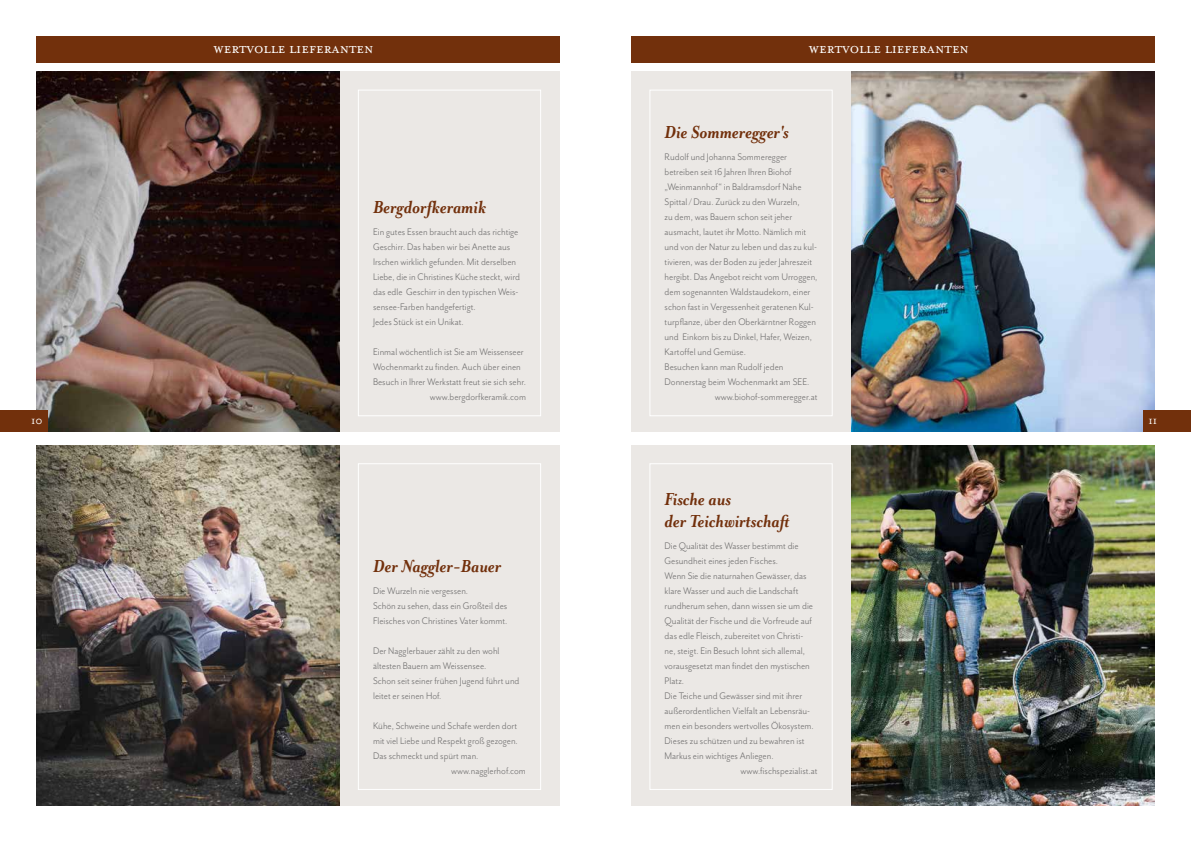
<style>
.page{position:relative;width:1191px;height:842px;background:#fff}
.page>*{position:absolute;margin:0;border:0;box-sizing:border-box;transform-origin:0 0}
.t1{font:italic 700 20px/22px "Mrs Eaves OT";color:#72300c;scale:.95 1}
.t2{font:16px "Mrs Eaves All Small Caps OT";color:#fff}
.t3{font:12px "Mrs Eaves OT";color:#fff}
.t4{font:11px/15px "Mr Eaves San OT";color:#706f6f;scale:.95 1}
</style>
<div class="page">
<div style="left:36px;top:72px;width:523px;height:360px;background:#ebe8e5"></div>
<div style="left:631px;top:72px;width:524px;height:360px;background:#ebe8e5"></div>
<div style="left:631px;top:445px;width:524px;height:360px;background:#ebe8e5"></div>
<div style="left:36px;top:445px;width:523px;height:360px;background:#ebe8e5"></div>
<img style="left:36px;top:72px;width:303px;height:360px">
<img style="left:851px;top:72px;width:304px;height:360px">
<img style="left:851px;top:445px;width:304px;height:360px">
<img style="left:36px;top:445px;width:303px;height:360px">
<div style="left:631px;top:36px;width:524px;height:26px;background:#72300c"></div>
<div style="left:36px;top:36px;width:523px;height:26px;background:#72300c"></div>
<div style="left:358px;top:90px;width:183px;height:326px;border:1px solid #fff"></div>
<div style="left:649px;top:90px;width:183px;height:326px;border:1px solid #fff"></div>
<div style="left:649px;top:463px;width:183px;height:327px;border:1px solid #fff"></div>
<div style="left:358px;top:463px;width:183px;height:327px;border:1px solid #fff"></div>
<div style="left:1142px;top:410px;width:49px;height:22px;background:#72300c"></div>
<div style="left:0;top:410px;width:48px;height:22px;background:#72300c"></div>
<h2 class="t2" style="left:213px;top:40px;width:162px">wertvolle lieferanten</h2>
<h2 class="t2" style="left:809px;top:40px;width:162px">wertvolle lieferanten</h2>
<h1 class="t1" style="left:373px;top:197px;width:120px">Bergdorfkeramik</h1>
<p class="t4" style="left:373px;top:225px;width:156px">Ein gutes Essen braucht auch das richtige Geschirr. Das haben wir bei Anette aus Irschen wirklich gefunden. Mit derselben Liebe, die in Christines Küche steckt, wird das edle Geschirr in den typischen Weis&shy;sensee-Farben handgefertigt.<br>Jedes Stück ist ein Unikat.</p>
<p class="t4" style="left:373px;top:345px;width:160px">Einmal wöchentlich ist Sie am Weissenseer</p>
<p class="t4" style="left:373px;top:360px;width:157px">Wochenmarkt zu finden. Auch über einen</p>
<p class="t4" style="left:373px;top:375px;width:162px">Besuch in Ihrer Werkstatt freut sie sich sehr.</p>
<p class="t4" style="left:430px;top:390px;width:103px">www.bergdorfkeramik.com</p>
<h1 class="t1" style="left:664px;top:122px;width:132px">Die Sommeregger's</h1>
<p class="t4" style="left:664px;top:150px;width:130px">Rudolf und Johanna Sommeregger</p>
<p class="t4" style="left:664px;top:165px;width:135px">betreiben seit 16 Jahren Ihren Biohof</p>
<p class="t4" style="left:664px;top:180px;width:146px">„Weinmannhof“ in Baldramsdorf Nähe</p>
<p class="t4" style="left:664px;top:195px;width:144px">Spittal/Drau. Zurück zu den Wurzeln,</p>
<p class="t4" style="left:664px;top:210px;width:136px">zu dem, was Bauern schon seit jeher</p>
<p class="t4" style="left:664px;top:225px;width:151px">ausmacht, lautet ihr Motto. Nämlich mit</p>
<p class="t4" style="left:664px;top:240px;width:162px">und von der Natur zu leben und das zu kul-</p>
<p class="t4" style="left:664px;top:255px;width:157px">tivieren, was der Boden zu jeder Jahreszeit</p>
<p class="t4" style="left:664px;top:270px;width:162px">hergibt. Das Angebot reicht vom Urroggen,</p>
<p class="t4" style="left:664px;top:285px;width:155px">dem sogenannten Waldstaudekorn, einer</p>
<p class="t4" style="left:664px;top:300px;width:159px">schon fast in Vergessenheit geratenen Kul-</p>
<p class="t4" style="left:664px;top:315px;width:161px">turpflanze, über den Oberkärntner Roggen</p>
<p class="t4" style="left:664px;top:330px;width:156px">und Einkorn bis zu Dinkel, Hafer, Weizen,</p>
<p class="t4" style="left:664px;top:345px;width:87px">Kartoffel und Gemüse.</p>
<p class="t4" style="left:664px;top:360px;width:127px">Besuchen kann man Rudolf jeden</p>
<p class="t4" style="left:664px;top:375px;width:154px">Donnerstag beim Wochenmarkt am SEE.</p>
<p class="t4" style="left:714px;top:390px;width:110px">www.biohof-sommeregger.at</p>
<p class="t3" style="left:31px;top:413px;width:13px">10</p>
<p class="t3" style="left:1148px;top:413px;width:10px">11</p>
<h1 class="t1" style="left:373px;top:555px;width:136px">Der Naggler-Bauer</h1>
<p class="t4" style="left:373px;top:583px;width:143px">Die Wurzeln nie vergessen.<br>Schön zu sehen, dass ein Großteil des<br>Fleisches von Christines Vater kommt.</p>
<p class="t4" style="left:373px;top:643px;width:156px">Der Nagglerbauer zählt zu den wohl ältesten Bauern am Weissensee.<br>Schon seit seiner frühen Jugend führt und leitet er seinen Hof.</p>
<p class="t4" style="left:373px;top:718px;width:153px">Kühe, Schweine und Schafe werden dort</p>
<p class="t4" style="left:373px;top:733px;width:154px">mit viel Liebe und Respekt groß gezogen.</p>
<p class="t4" style="left:373px;top:748px;width:112px">Das schmeckt und spürt man.</p>
<p class="t4" style="left:451px;top:763px;width:80px">www.nagglerhof.com</p>
<h1 class="t1" style="left:664px;top:488px;width:136px">Fische aus<br>der Teichwirtschaft</h1>
<p class="t4" style="left:664px;top:538px;width:143px">Die Qualität des Wasser bestimmt die</p>
<p class="t4" style="left:664px;top:553px;width:121px">Gesundheit eines jeden Fisches.</p>
<p class="t4" style="left:664px;top:568px;width:151px">Wenn Sie die naturnahen Gewässer, das</p>
<p class="t4" style="left:664px;top:583px;width:142px">klare Wasser und auch die Landschaft</p>
<p class="t4" style="left:664px;top:598px;width:158px">rundherum sehen, dann wissen sie um die</p>
<p class="t4" style="left:664px;top:613px;width:157px">Qualität der Fische und die Vorfreude auf</p>
<p class="t4" style="left:664px;top:628px;width:147px">das edle Fleisch, zubereitet von Christi-</p>
<p class="t4" style="left:664px;top:643px;width:149px">ne, steigt. Ein Besuch lohnt sich allemal,</p>
<p class="t4" style="left:664px;top:658px;width:154px">vorausgesetzt man findet den mystischen</p>
<p class="t4" style="left:664px;top:673px;width:22px">Platz.</p>
<p class="t4" style="left:664px;top:688px;width:146px">Die Teiche und Gewässer sind mit ihrer</p>
<p class="t4" style="left:664px;top:703px;width:155px">außerordentlichen Vielfalt an Lebensräu-</p>
<p class="t4" style="left:664px;top:718px;width:158px">men ein besonders wertvolles Ökosystem.</p>
<p class="t4" style="left:664px;top:733px;width:149px">Dieses zu schützen und zu bewahren ist</p>
<p class="t4" style="left:664px;top:748px;width:116px">Markus ein wichtiges Anliegen.</p>
<p class="t4" style="left:740px;top:763px;width:83px">www.fischspezialist.at</p>
</div>
